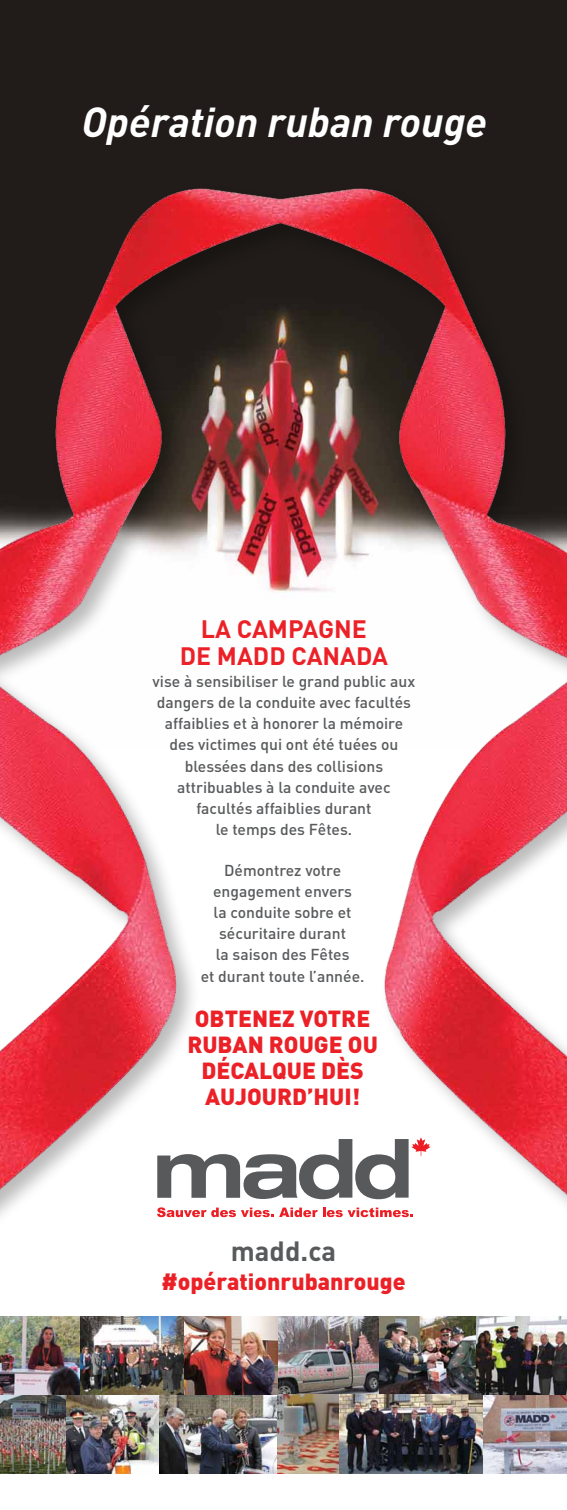
<style>
.page{position:relative;width:567px;height:1510px;background:#fff}
.page>*{position:absolute;margin:0;border:0;box-sizing:border-box;transform-origin:0 0}
.t1{font:italic 700 41.5px "DIN";color:#fff}
.t2{font:700 27.5px "DIN";color:#585a5c}
.t3{font:700 24.9px/27.6px "DIN";color:#ec2127}
.t4{font:900 23px/25.8px "DIN";color:#ec2127;text-align:center}
.t5{font:500 15.7px/21.2px "DIN";color:#585a5c;text-align:center}
</style>
<div class="page">
<img style="left:379px;top:1316px;width:97px;height:78px">
<img style="left:277px;top:1316px;width:102px;height:78px">
<img style="left:277px;top:1394px;width:290px;height:79px">
<img style="left:158px;top:1394px;width:119px;height:79px">
<img style="left:0;top:1394px;width:158px;height:79px">
<img style="left:476px;top:1316px;width:91px;height:78px">
<img style="left:183px;top:1316px;width:94px;height:78px">
<img style="left:80px;top:1316px;width:103px;height:78px">
<div style="left:0;top:0;width:567px;height:127px;background:#211c19"></div>
<img style="left:0;top:127px;width:567px;height:1091px">
<svg style="left:157px;top:1207px;width:256px;height:10px"></svg>
<svg style="left:157px;top:1137px;width:274px;height:62px"></svg>
<img style="left:0;top:1316px;width:80px;height:78px">
<h1 class="t1" style="left:82px;top:96px;width:407px">Opération ruban rouge</h1>
<h3 class="t3" style="left:180px;top:614px;width:189px;text-indent:21px">LA CAMPAGNE<br>DE MADD</h3>
<h3 class="t3" style="left:292px;top:641px;width:96px">CANADA</h3>
<p class="t5" style="left:153px;top:670px;width:264px">vise à sensibiliser le grand public aux dangers de la conduite avec facultés affaiblies et à honorer la mémoire des victimes qui ont été tuées ou blessées dans des collisions attribuables à la conduite avec facultés affaiblies durant<br>le temps des Fêtes.</p>
<p class="t5" style="left:201px;top:858px;width:165px">Démontrez votre engagement envers<br>la conduite sobre et sécuritaire durant<br>la saison des Fêtes<br>et durant toute l’année.</p>
<h3 class="t4" style="left:187px;top:1004px;width:192px">OBTENEZ VOTRE<br>RUBAN ROUGE OU<br>DÉCALQUE DÈS<br>AUJOURD’HUI!</h3>
<h2 class="t2" style="left:231px;top:1233px;width:107px">MADD.CA</h2>
<h3 class="t4" style="left:161px;top:1267px;width:246px">#OPÉRATIONRUBANROUGE</h3>
</div>
